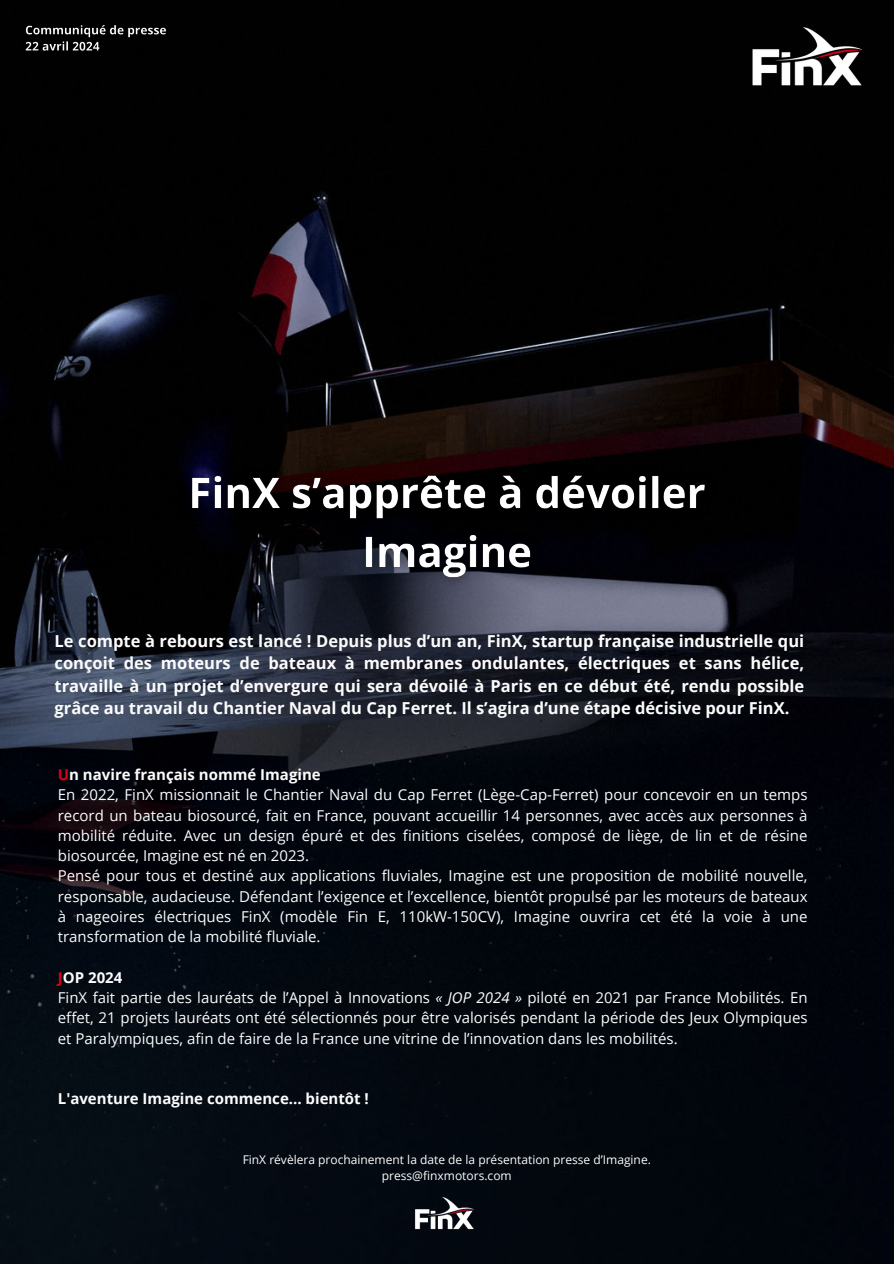
<style>
.page{position:relative;width:894px;height:1264px;background:#fff}
.page>*{position:absolute;margin:0;border:0;box-sizing:border-box;transform-origin:0 0}
.t1{font:700 16.5px/22.5px "Open Sans";color:#fcfcfc;text-align:justify}
.t2{font:15px/20.2px "Open Sans";color:#fcfcfc}
.t3{font:700 15px "Open Sans";color:#fcfcfc}
.t4{font:12px/16px "Open Sans";color:#fcfcfc;text-align:center}
.s1{font-weight:700;color:#db001b}
.s2{font-weight:700}
.s3{font-style:italic}
</style>
<div class="page">
<img style="left:0;top:0;width:893px;height:1263px">
<img style="left:721px;top:0;width:172px;height:112px">
<img style="left:174px;top:460px;width:549px;height:136px">
<img style="left:21px;top:19px;width:151px;height:38px">
<img style="left:398px;top:1182px;width:92px;height:61px">
<p class="t1" style="left:55px;top:629px;width:751px">Le compte à rebours est lancé ! Depuis plus d’un an, FinX, startup française industrielle qui conçoit des moteurs de bateaux à membranes ondulantes, électriques et sans hélice, travaille à un projet d’envergure qui sera dévoilé à Paris en ce début été, rendu possible grâce au travail du Chantier Naval du Cap Ferret. Il s’agira d’une étape décisive pour FinX.</p>
<p class="t2" style="left:58px;top:764px;width:751px"><span class="s1">U</span><span class="s2">n navire français nommé Imagine<br></span>En 2022, FinX missionnait le Chantier Naval du Cap Ferret (Lège-Cap-Ferret) pour concevoir en un temps record un bateau biosourcé, fait en France, pouvant accueillir 14 personnes, avec accès aux personnes à mobilité réduite. Avec un design épuré et des finitions ciselées, composé de liège, de lin et de résine biosourcée, Imagine est né en 2023.<br>Pensé pour tous et destiné aux applications fluviales, Imagine est une proposition de mobilité nouvelle, responsable, audacieuse. Défendant l’exigence et l’excellence, bientôt propulsé par les moteurs de bateaux à nageoires électriques FinX (modèle Fin E, 110kW-150CV), Imagine ouvrira cet été la voie à une transformation de la mobilité fluviale.</p>
<p class="t2" style="left:58px;top:966px;width:751px"><span class="s1">J</span><span class="s2">OP 2024<br></span>FinX fait partie des lauréats de l’Appel à Innovations <span class="s3">« JOP 2024 »</span> piloté en 2021 par France Mobilités. En effet, 21 projets lauréats ont été sélectionnés pour être valorisés pendant la période des Jeux Olympiques et Paralympiques, afin de faire de la France une vitrine de l’innovation dans les mobilités.</p>
<p class="t3" style="left:58px;top:1088px;width:312px">L'aventure Imagine commence... bientôt !</p>
<p class="t4" style="left:242px;top:1151px;width:409px">FinX révèlera prochainement la date de la présentation presse d’Imagine. press@finxmotors.com</p>
</div>
